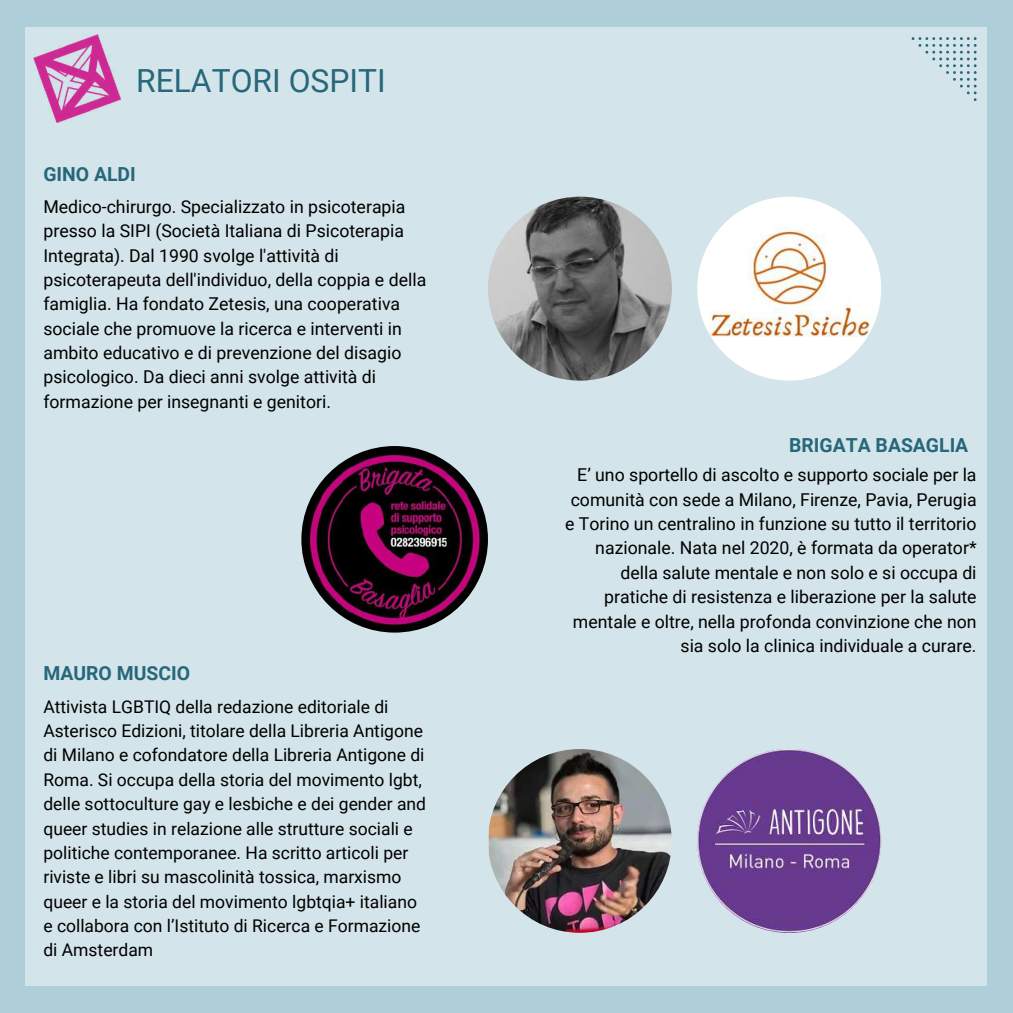
<style>
.page{position:relative;width:1013px;height:1013px;background:#fff}
.page>*{position:absolute;margin:0;border:0;box-sizing:border-box;transform-origin:0 0}
.t1{font:31.88px "Roboto";color:#266879}
.t2{font:700 19.38px "Roboto";color:#266879}
.t3{font:17.75px/24.4px "Roboto";color:#000;text-align:right}
.t4{font:17.5px/24.4px "Roboto";color:#000}
</style>
<div class="page">
<div style="left:0;top:0;width:1012px;height:1012px;background:#aeced9"></div>
<div style="left:25px;top:27px;width:962px;height:958px;background:#d3e4ea"></div>
<svg style="left:911px;top:37px;width:65px;height:64px"></svg>
<img style="left:33px;top:35px;width:87px;height:87px">
<img style="left:301px;top:446px;width:187px;height:186px;border-radius:50%">
<img style="left:488px;top:749px;width:183px;height:183px;border-radius:50%">
<img style="left:697px;top:749px;width:184px;height:184px;border-radius:50%">
<img style="left:488px;top:197px;width:184px;height:183px;border-radius:50%">
<img style="left:697px;top:197px;width:184px;height:183px;border-radius:50%">
<h1 class="t1" style="left:136px;top:63px;width:251px">RELATORI OSPITI</h1>
<p class="t2" style="left:43px;top:163px;width:94px">GINO ALDI</p>
<p class="t3" style="left:43px;top:194px;width:384px;text-align:left">Medico-chirurgo. Specializzato in psicoterapia presso la SIPI (Società Italiana di Psicoterapia Integrata). Dal 1990 svolge l'attività di psicoterapeuta dell'individuo, della coppia e della famiglia. Ha fondato Zetesis, una cooperativa sociale che promuove la ricerca e interventi in ambito educativo e di prevenzione del disagio psicologico. Da dieci anni svolge attività di formazione per insegnanti e genitori.</p>
<p class="t2" style="left:43px;top:662px;width:148px">MAURO MUSCIO</p>
<p class="t4" style="left:43px;top:694px;width:384px">Attivista LGBTIQ della redazione editoriale di Asterisco Edizioni, titolare della Libreria Antigone di Milano e cofondatore della Libreria Antigone di Roma. Si occupa della storia del movimento lgbt, delle sottoculture gay e lesbiche e dei gender and queer studies in relazione alle strutture sociali e politiche contemporanee. Ha scritto articoli per riviste e libri su mascolinità tossica, marxismo queer e la storia del movimento lgbtqia+ italiano e collabora con l’Istituto di Ricerca e Formazione di Amsterdam</p>
<p class="t2" style="left:789px;top:434px;width:181px">BRIGATA BASAGLIA</p>
<p class="t3" style="left:565px;top:463px;width:413px">E’ uno sportello di ascolto e supporto sociale per la comunità con sede a Milano, Firenze, Pavia, Perugia e Torino un centralino in funzione su tutto il territorio nazionale. Nata nel 2020, è formata da operator* della salute mentale e non solo e si occupa di pratiche di resistenza e liberazione per la salute mentale e oltre, nella profonda convinzione che non sia solo la clinica individuale a curare.</p>
</div>
